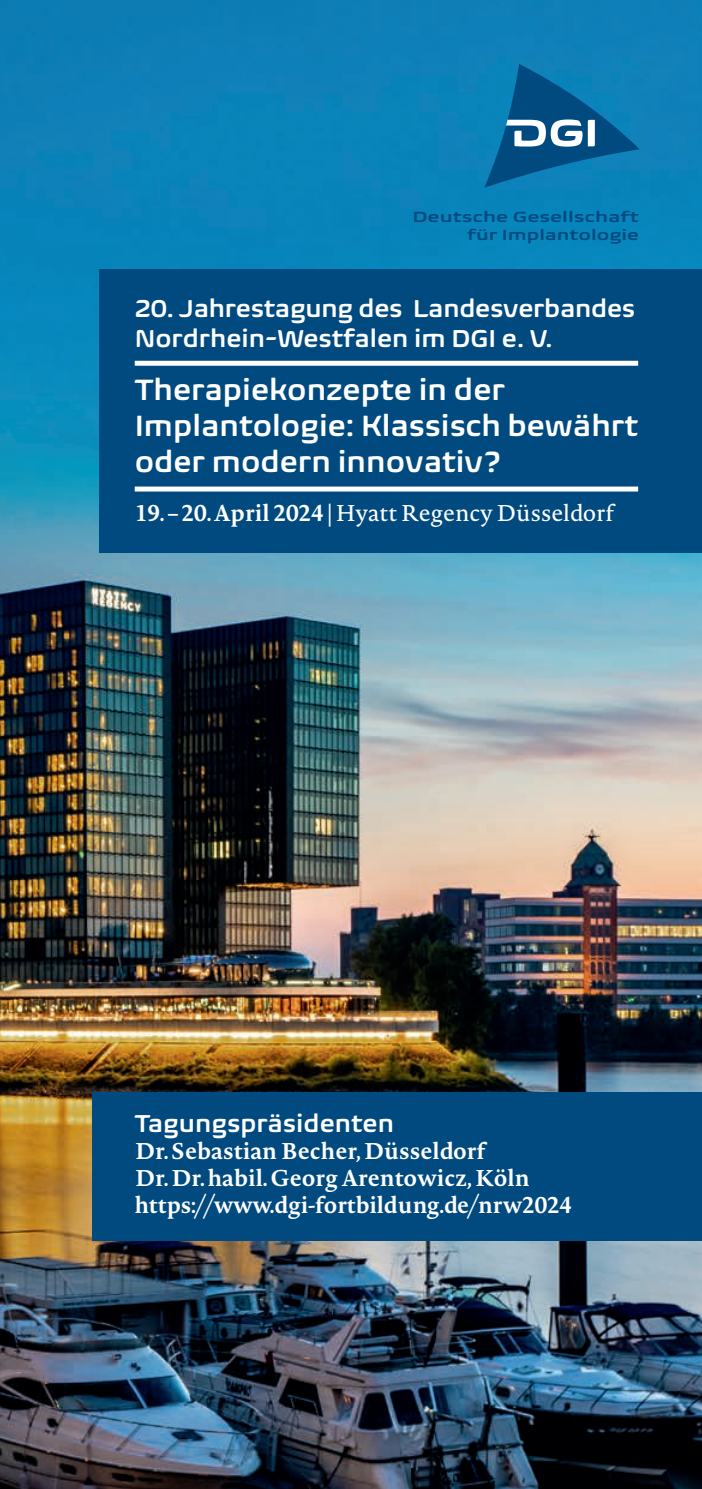
<style>
.page{position:relative;width:702px;height:1489px;background:#fff}
.page>*{position:absolute;margin:0;border:0;box-sizing:border-box;transform-origin:0 0}
.t1{font:600 30px/36px "Biome W01";color:#fff}
.t2{font:600 25px/30px "Biome W01";color:#fff}
.t3{font:700 22.5px/27px "Novel Pro";color:#fff}
.t4{font:22.5px "Novel Pro";color:#fff}
.t5{font:600 15px/18px "Biome W01";color:#004a7f;text-align:right;scale:1.33 1}
.s1{font-weight:700}
</style>
<div class="page">
<img style="left:0;top:0;width:702px;height:1488px">
<div style="left:99px;top:269px;width:603px;height:284px;background:#004a7f"></div>
<div style="left:92px;top:1091px;width:610px;height:149px;background:#004a7f"></div>
<svg style="left:484px;top:64px;width:155px;height:124px;background:#1774a7"></svg>
<div style="left:135px;top:361px;width:503px;height:5px;background:#fff"></div>
<div style="left:135px;top:486px;width:503px;height:5px;background:#fff"></div>
<p class="t5" style="left:412px;top:207px;width:172px">Deutsche Gesellschaft für Implantologie</p>
<p class="t2" style="left:135px;top:292px;width:502px">20. Jahrestagung des Landesverbandes<br>Nordrhein-Westfalen im DGI e. V.</p>
<h1 class="t1" style="left:135px;top:371px;width:505px">Therapiekonzepte in der<br>Implantologie: Klassisch bewährt oder modern innovativ?</h1>
<p class="t4" style="left:135px;top:496px;width:480px"><span class="s1">19. – 20. April 2024 |</span> Hyatt Regency Düsseldorf</p>
<p class="t2" style="left:135px;top:1107px;width:261px">Tagungspräsidenten</p>
<p class="t3" style="left:135px;top:1136px;width:438px">Dr. Sebastian Becher, Düsseldorf<br>Dr. Dr. habil. Georg Arentowicz, Köln https://www.dgi-fortbildung.de/nrw2024</p>
</div>
